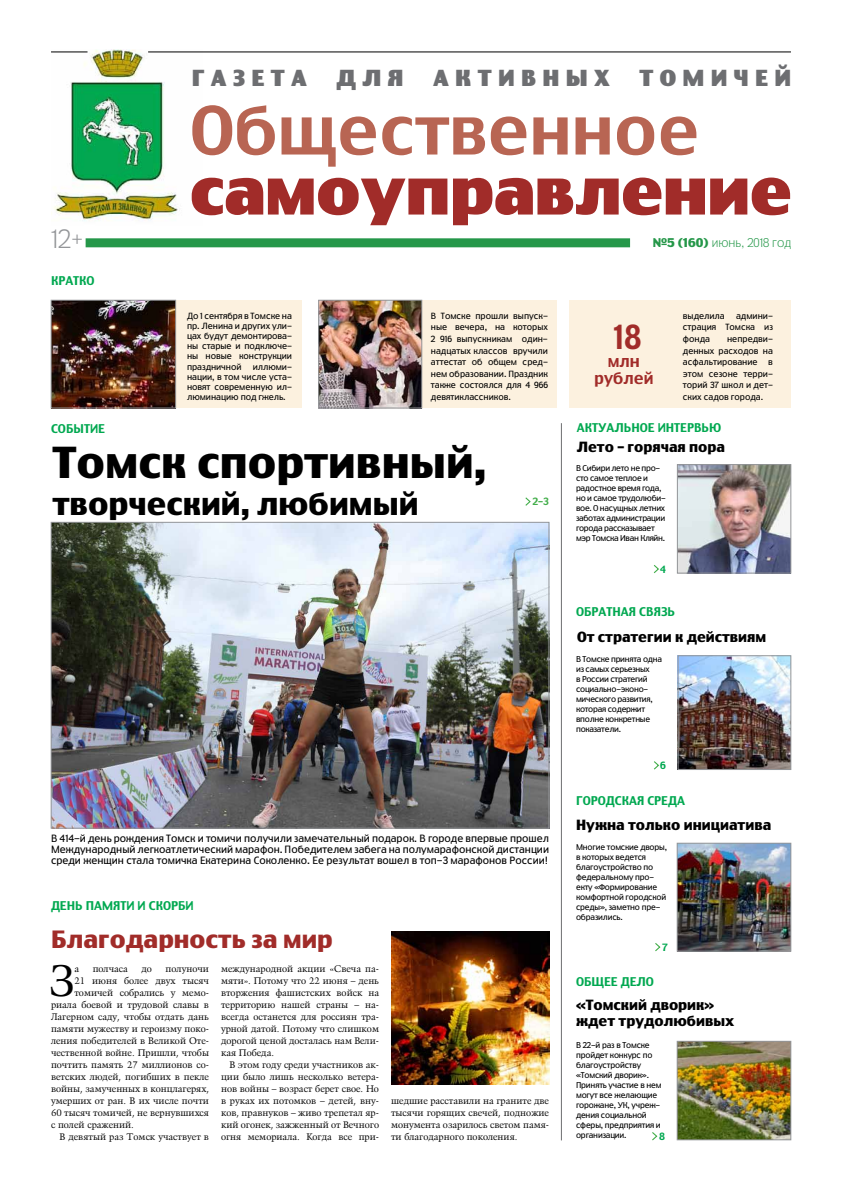
<style>
.page{position:relative;width:842px;height:1191px;background:#fff}
.page>*{position:absolute;margin:0;border:0;box-sizing:border-box;transform-origin:0 0}
.t1{font:500 66px "Truth CYR";color:#b86553}
.t2{font:900 64px "Truth CYR";letter-spacing:.005em;color:#a12c29}
.t3{font:44.1px "Kuenstler 480 BT";color:#000}
.t4{font:700 42.4px "Truth CYR";color:#000}
.t5{font:500 33px "Truth CYR";color:#a12c29;scale:.89 1}
.t6{font:700 30.4px "Truth CYR";color:#000}
.t7{font:300 25.1px "Truth CYR";color:#939598}
.t8{font:700 23.7px "Truth CYR";color:#a12c29}
.t9{font:900 22px "Truth CYR";letter-spacing:.285em;color:#6d6e71}
.t10{font:500 16px/17.5px "Truth CYR";color:#a12c29;text-align:center}
.t11{font:700 14px/16.8px "Truth CYR";color:#000}
.t12{font:500 12px "Truth CYR";color:#01a850}
.t13{font:300 12px "Truth CYR";color:#259749}
.t14{font:10px/11px "Truth CYR";color:#000;text-align:justify}
.t15{font:500 10px "Truth CYR";color:#01a850}
.t16{font:500 10px "Truth CYR";color:#41ad49}
.t17{font:9.5px/12px "Kuenstler 480 BT";color:#000;text-align:justify}
.t18{font:8.5px/11.6px "Truth CYR";color:#000;text-align:justify}
.t19{font:8px/10px "Truth CYR";letter-spacing:-.02em;color:#000}
.s1{font-weight:700}
</style>
<div class="page">
<img style="left:53px;top:524px;width:494px;height:302px">
<div style="left:51px;top:522px;width:498px;height:306px;border:1px solid #939598"></div>
<div style="left:52px;top:300px;width:250px;height:108px;background:#fcf1df"></div>
<hr style="left:561px;top:423px;width:1px;height:717px;background:#6d6e71">
<img style="left:679px;top:466px;width:110px;height:105px">
<div style="left:677px;top:464px;width:114px;height:109px;border:1px solid #939598"></div>
<svg style="left:653px;top:565px;width:6px;height:9px"></svg>
<img style="left:680px;top:657px;width:109px;height:110px">
<div style="left:678px;top:655px;width:113px;height:114px;border:1px solid #939598"></div>
<svg style="left:654px;top:761px;width:5px;height:9px"></svg>
<img style="left:679px;top:845px;width:110px;height:104px">
<div style="left:677px;top:843px;width:114px;height:108px;border:1px solid #939598"></div>
<svg style="left:655px;top:943px;width:6px;height:9px"></svg>
<img style="left:53px;top:302px;width:121px;height:104px">
<div style="left:51px;top:300px;width:125px;height:108px;border:1px solid #939598"></div>
<div style="left:569px;top:300px;width:222px;height:108px;background:#fcf1df"></div>
<div style="left:319px;top:300px;width:238px;height:108px;background:#fcf1df"></div>
<img style="left:320px;top:302px;width:100px;height:104px">
<div style="left:318px;top:300px;width:104px;height:108px;border:1px solid #939598"></div>
<svg style="left:652px;top:1132px;width:6px;height:9px"></svg>
<img style="left:679px;top:1043px;width:110px;height:95px">
<div style="left:677px;top:1041px;width:114px;height:99px;border:1px solid #939598"></div>
<svg style="left:525px;top:497px;width:6px;height:9px"></svg>
<img style="left:51px;top:49px;width:151px;height:172px">
<hr style="left:148px;top:51px;width:643px;height:1px;background:#000">
<div style="left:86px;top:238px;width:544px;height:9px;background:#259749"></div>
<hr style="left:51px;top:51px;width:37px;height:1px;background:#000">
<img style="left:391px;top:931px;width:158px;height:153px">
<h3 class="t9" style="left:192px;top:65px;width:115px">Газета</h3>
<h3 class="t9" style="left:336px;top:65px;width:69px">для</h3>
<h3 class="t9" style="left:433px;top:65px;width:178px">активных</h3>
<h3 class="t9" style="left:639px;top:65px;width:153px">томичей</h3>
<h3 class="t7" style="left:51px;top:224px;width:34px">12+</h3>
<p class="t12" style="left:51px;top:273px;width:45px">Кратко</p>
<h1 class="t1" style="left:190px;top:91px;width:511px">Общественное</h1>
<h2 class="t2" style="left:190px;top:153px;width:603px">самоуправление</h2>
<p class="t18" style="left:187px;top:311px;width:106px;line-height:10.1px">До 1 сентября в Томске на пр. Ленина и других ули&shy;цах будут демонтирова&shy;ны старые и подключе&shy;ны новые конструкции праздничной</p>
<p class="t18" style="left:187px;top:361px;width:106px;line-height:10.1px;text-indent:66px">иллюми&shy;нации, в том числе уста&shy;новят современную ил&shy;люминацию под гжель.</p>
<p class="t13" style="left:653px;top:236px;width:140px"><span class="s1">№5 (160)</span> июнь, 2018 год</p>
<p class="t18" style="left:431px;top:310px;width:119px">В Томске прошли выпуск&shy;ные вечера, на которых 2 916 выпускникам один&shy;надцатых классов вручили аттестат об общем сред&shy;нем образовании. Праздник также состоялся для 4 966 девятиклассников.</p>
<p class="t18" style="left:683px;top:310px;width:43px">выделила</p>
<p class="t18" style="left:683px;top:310px;width:92px;text-indent:53px">админи&shy;страция Томска из фонда</p>
<h3 class="t5" style="left:613px;top:317px;width:33px">18</h3>
<h3 class="t10" style="left:594px;top:352px;width:61px">млн рублей</h3>
<p class="t18" style="left:683px;top:333px;width:92px;text-indent:44px">непредви&shy;денных расходов на асфальтирование в этом сезоне терри&shy;торий 37 школ и дет&shy;ских садов города.</p>
<p class="t12" style="left:51px;top:421px;width:56px">собы тие</p>
<p class="t12" style="left:577px;top:420px;width:146px">Актуальное интервью</p>
<h3 class="t11" style="left:577px;top:439px;width:150px">Лето – горячая пора</h3>
<p class="t19" style="left:576px;top:463px;width:91px">В Сибири лето не про&shy;сто самое теплое и радостное время года, но и самое трудолюби&shy;вое. О насущных летних заботах администрации города рассказывает мэр Томска Иван Кляйн.</p>
<p class="t15" style="left:660px;top:563px;width:7px">4</p>
<p class="t12" style="left:576px;top:604px;width:101px">Обратная связь</p>
<p class="t19" style="left:576px;top:654px;width:87px">В Томске принята одна из самых серьезных<br>в России стратегий социально-эконо&shy;мического развития, которая содержит вполне конкретные показатели.</p>
<p class="t15" style="left:660px;top:759px;width:7px">6</p>
<h3 class="t4" style="left:52px;top:437px;width:435px">Томск спортивный,</h3>
<h3 class="t6" style="left:52px;top:486px;width:368px">творческий, любимый</h3>
<p class="t16" style="left:532px;top:496px;width:18px">2–3</p>
<h3 class="t11" style="left:577px;top:629px;width:191px">От стратегии к действиям</h3>
<p class="t14" style="left:51px;top:833px;width:499px">В 414-й день рождения Томск и томичи получили замечательный подарок. В городе впервые прошел Международный легкоатлетический марафон. Победителем забега на полумарафонской дистанции среди женщин стала томичка Екатерина Соколенко. Ее результат вошел в топ-3 марафонов России!</p>
<p class="t12" style="left:51px;top:898px;width:144px">День памяти и скорби</p>
<h3 class="t8" style="left:51px;top:925px;width:283px">Благодарность за мир</h3>
<h3 class="t3" style="left:49px;top:953px;width:27px">З</h3>
<p class="t17" style="left:74px;top:963px;width:6px">а</p>
<p class="t17" style="left:93px;top:963px;width:37px">полчаса</p>
<p class="t17" style="left:142px;top:963px;width:12px">до</p>
<p class="t17" style="left:166px;top:963px;width:45px">полуночи</p>
<p class="t17" style="left:221px;top:963px;width:160px">международной акции «Свеча па&shy;мяти». Потому что 22 июня – день вторжения фашистских войск на территорию нашей страны – на&shy;всегда останется для россиян тра&shy;урной датой. Потому что слишком дорогой ценой досталась нам Вели&shy;кая Победа.</p>
<p class="t17" style="left:221px;top:1059px;width:160px;text-indent:9px">В этом году среди участников ак&shy;ции было лишь несколько ветера&shy;нов войны – возраст берет свое. Но в руках их потомков – детей, вну&shy;ков, правнуков – живо трепетал яр&shy;кий огонек, зажженный от Вечного огня мемориала. Когда все при-</p>
<p class="t17" style="left:74px;top:975px;width:136px">21 июня более двух тысяч</p>
<p class="t17" style="left:74px;top:987px;width:136px">томичей собрались у мемо-</p>
<p class="t17" style="left:51px;top:999px;width:159px">риала боевой и трудовой славы в</p>
<p class="t17" style="left:51px;top:1011px;width:159px">Лагерном саду, чтобы отдать дань</p>
<p class="t17" style="left:51px;top:1023px;width:160px">памяти мужеству и героизму поко-</p>
<p class="t17" style="left:51px;top:1035px;width:160px">ления победителей в Великой Оте-</p>
<p class="t17" style="left:51px;top:1047px;width:160px">чественной войне. Пришли, чтобы</p>
<p class="t17" style="left:51px;top:1059px;width:159px">почтить память 27 миллионов со-</p>
<p class="t17" style="left:51px;top:1071px;width:159px">ветских людей, погибших в пекле</p>
<p class="t17" style="left:51px;top:1083px;width:160px">войны, замученных в концлагерях,</p>
<p class="t17" style="left:51px;top:1095px;width:159px">умерших от ран. В их числе почти</p>
<p class="t17" style="left:51px;top:1107px;width:160px">60 тысяч томичей, не вернувшихся</p>
<p class="t17" style="left:51px;top:1119px;width:84px">с полей сражений.</p>
<p class="t17" style="left:60px;top:1131px;width:151px">В девятый раз Томск участвует в</p>
<p class="t17" style="left:391px;top:1095px;width:160px">шедшие расставили на граните две тысячи горящих свечей, подножие монумента озарилось светом памя&shy;ти благодарного поколения.</p>
<p class="t12" style="left:576px;top:793px;width:110px">Городская среда</p>
<p class="t19" style="left:576px;top:841px;width:92px">Многие томские дворы, в которых ведется благоустройство по федеральному про&shy;екту «Формирование комфортной городской среды», заметно пре&shy;образились.</p>
<p class="t15" style="left:662px;top:941px;width:7px">7</p>
<h3 class="t11" style="left:576px;top:817px;width:197px">Нужна только инициатива</h3>
<p class="t12" style="left:576px;top:974px;width:79px">Общее дело</p>
<h3 class="t11" style="left:576px;top:996px;width:160px">«Томский дворик» ждет трудолюбивых</h3>
<p class="t19" style="left:576px;top:1039px;width:87px">В 22-й раз в Томске пройдет конкурс по благоустройству «Томский дворик».<br>Принять участие в нем могут все желающие горожане, УК, учреж&shy;дения социальной сферы, предприятия и организации.</p>
<p class="t15" style="left:659px;top:1130px;width:7px">8</p>
</div>
